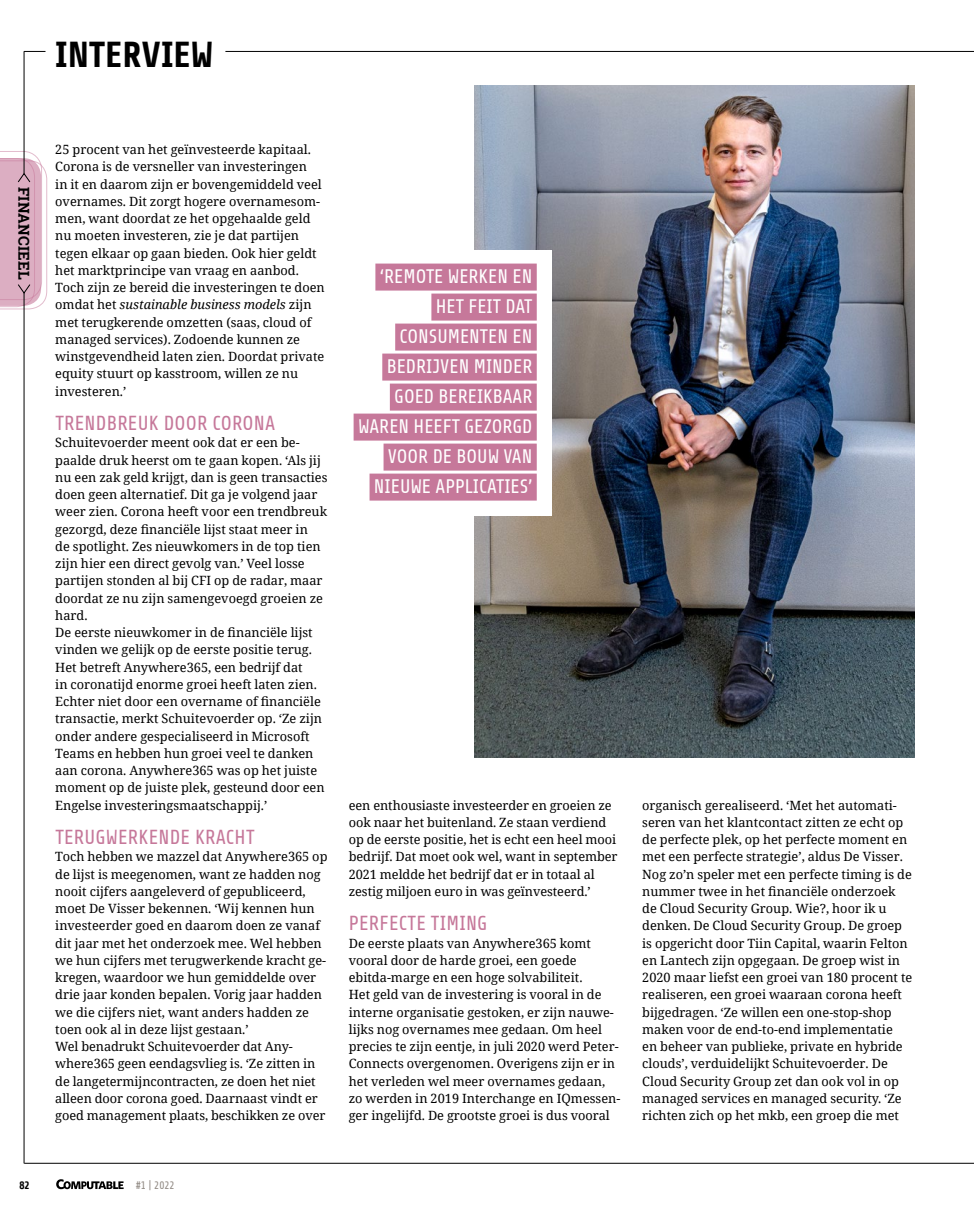
<style>
.page{position:relative;width:974px;height:1212px;background:#fff}
.page>*{position:absolute;margin:0;border:0;box-sizing:border-box;transform-origin:0 0}
.t1{font:700 36px "Share";color:#000}
.t2{font:20.25px "Share";letter-spacing:.01em;color:#c6789a}
.t3{font:19.5px/30px "Share";color:#fff;text-align:right}
.t4{font:700 15px "Roboto Slab";letter-spacing:.02em;color:#000}
.t5{font:12.75px/17.2px "Noto Serif";color:#000}
.t6{font:10.95px "Share";color:#928b85}
.t7{font:700 10.95px "Share";color:#000}
.s1{font-style:italic}
</style>
<div class="page">
<svg style="left:56px;top:1179px;width:68px;height:10px"></svg>
<svg style="left:0;top:151px;width:47px;height:158px;background:#dfb8c9"></svg>
<svg style="left:25px;top:51px;width:20px;height:1px"></svg>
<hr style="left:24px;top:51px;width:1px;height:123px;background:#000">
<hr style="left:24px;top:293px;width:1px;height:870px;background:#000">
<hr style="left:24px;top:1163px;width:950px;height:1px;background:#000">
<hr style="left:225px;top:51px;width:749px;height:1px;background:#000">
<img style="left:474px;top:85px;width:440px;height:673px">
<div style="left:452px;top:250px;width:100px;height:266px;background:#fff"></div>
<div style="left:375px;top:264px;width:162px;height:27px;background:#c6789a"></div>
<div style="left:431px;top:294px;width:106px;height:27px;background:#c6789a"></div>
<div style="left:395px;top:324px;width:142px;height:27px;background:#c6789a"></div>
<div style="left:382px;top:354px;width:155px;height:27px;background:#c6789a"></div>
<div style="left:390px;top:384px;width:147px;height:27px;background:#c6789a"></div>
<div style="left:353px;top:414px;width:184px;height:27px;background:#c6789a"></div>
<div style="left:383px;top:444px;width:154px;height:27px;background:#c6789a"></div>
<div style="left:369px;top:474px;width:168px;height:27px;background:#c6789a"></div>
<h1 class="t1" style="left:55px;top:33px;width:160px">INTERVIEW</h1>
<p class="t4" style="left:30px;top:187px;width:95px;rotate:90deg">FINANCIEEL</p>
<p class="t5" style="left:55px;top:142px;width:271px">25 procent van het geïnvesteerde kapitaal.<br>Corona is de versneller van investeringen<br>in it en daarom zijn er bovengemiddeld veel overnames. Dit zorgt hogere overnamesom&shy;men, want doordat ze het opgehaalde geld nu moeten investeren, zie je dat partijen tegen elkaar op gaan bieden. Ook hier geldt het marktprincipe van vraag en aanbod.<br>Toch zijn ze bereid die investeringen te doen omdat het <span class="s1">sustainable business models</span> zijn met terugkerende omzetten (saas, cloud of managed services). Zodoende kunnen ze winstgevendheid laten zien. Doordat private equity stuurt op kasstroom, willen ze nu investeren.’</p>
<h2 class="t2" style="left:55px;top:414px;width:221px">TRENDBREUK DOOR CORONA</h2>
<p class="t5" style="left:55px;top:435px;width:274px">Schuitevoerder meent ook dat er een be&shy;paalde druk heerst om te gaan kopen. ‘Als jij nu een zak geld krijgt, dan is geen transacties doen geen alternatief. Dit ga je volgend jaar weer zien. Corona heeft voor een trendbreuk gezorgd, deze financiële lijst staat meer in<br>de spotlight. Zes nieuwkomers in de top tien zijn hier een direct gevolg van.’ Veel losse partijen stonden al bij CFI op de radar, maar doordat ze nu zijn samengevoegd groeien ze hard.<br>De eerste nieuwkomer in de financiële lijst vinden we gelijk op de eerste positie terug.<br>Het betreft Anywhere365, een bedrijf dat<br>in coronatijd enorme groei heeft laten zien.<br>Echter niet door een overname of financiële transactie, merkt Schuitevoerder op. ‘Ze zijn onder andere gespecialiseerd in Microsoft Teams en hebben hun groei veel te danken aan corona. Anywhere365 was op het juiste moment op de juiste plek, gesteund door een Engelse investeringsmaatschappij.’</p>
<h2 class="t2" style="left:55px;top:828px;width:201px">TERUGWERKENDE KRACHT</h2>
<p class="t5" style="left:55px;top:849px;width:274px">Toch hebben we mazzel dat Anywhere365 op de lijst is meegenomen, want ze hadden nog nooit cijfers aangeleverd of gepubliceerd, moet De Visser bekennen. ‘Wij kennen hun investeerder goed en daarom doen ze vanaf dit jaar met het onderzoek mee. Wel hebben we hun cijfers met terugwerkende kracht ge&shy;kregen, waardoor we hun gemiddelde over drie jaar konden bepalen. Vorig jaar hadden we die cijfers niet, want anders hadden ze toen ook al in deze lijst gestaan.’<br>Wel benadrukt Schuitevoerder dat Any&shy;where365 geen eendagsvlieg is. ‘Ze zitten in de langetermijncontracten, ze doen het niet alleen door corona goed. Daarnaast vindt er goed management plaats, beschikken ze over</p>
<h3 class="t3" style="left:358px;top:262px;width:176px">‘REMOTE WERKEN EN<br>HET FEIT DAT<br>CONSUMENTEN EN<br>BEDRIJVEN MINDER<br>GOED BEREIKBAAR<br>WAREN HEEFT GEZORGD<br>VOOR DE BOUW VAN<br>NIEUWE APPLICATIES’</h3>
<p class="t5" style="left:349px;top:798px;width:270px">een enthousiaste investeerder en groeien ze ook naar het buitenland. Ze staan verdiend op de eerste positie, het is echt een heel mooi bedrijf. Dat moet ook wel, want in september 2021 meldde het bedrijf dat er in totaal al zestig miljoen euro in was geïnvesteerd.’</p>
<h2 class="t2" style="left:349px;top:914px;width:140px">PERFECTE TIMING</h2>
<p class="t5" style="left:349px;top:936px;width:273px">De eerste plaats van Anywhere365 komt vooral door de harde groei, een goede ebitda-marge en een hoge solvabiliteit.<br>Het geld van de investering is vooral in de interne organisatie gestoken, er zijn nauwe&shy;lijks nog overnames mee gedaan. Om heel precies te zijn eentje, in juli 2020 werd Peter-Connects overgenomen. Overigens zijn er in het verleden wel meer overnames gedaan, zo werden in 2019 Interchange en IQmessen&shy;ger ingelijfd. De grootste groei is dus vooral</p>
<p class="t5" style="left:642px;top:798px;width:272px">organisch gerealiseerd. ‘Met het automati&shy;seren van het klantcontact zitten ze echt op de perfecte plek, op het perfecte moment en met een perfecte strategie’, aldus De Visser.<br>Nog zo’n speler met een perfecte timing is de nummer twee in het financiële onderzoek de Cloud Security Group. Wie?, hoor ik u denken. De Cloud Security Group. De groep is opgericht door Tiin Capital, waarin Felton en Lantech zijn opgegaan. De groep wist in 2020 maar liefst een groei van 180 procent te realiseren, een groei waaraan corona heeft bijgedragen. ‘Ze willen een one-stop-shop maken voor de end-to-end implementatie<br>en beheer van publieke, private en hybride clouds’, verduidelijkt Schuitevoerder. De Cloud Security Group zet dan ook vol in op managed services en managed security. ‘Ze richten zich op het mkb, een groep die met</p>
<p class="t7" style="left:19px;top:1179px;width:12px">82</p>
<p class="t6" style="left:136px;top:1180px;width:40px">#1 | 2022</p>
</div>
